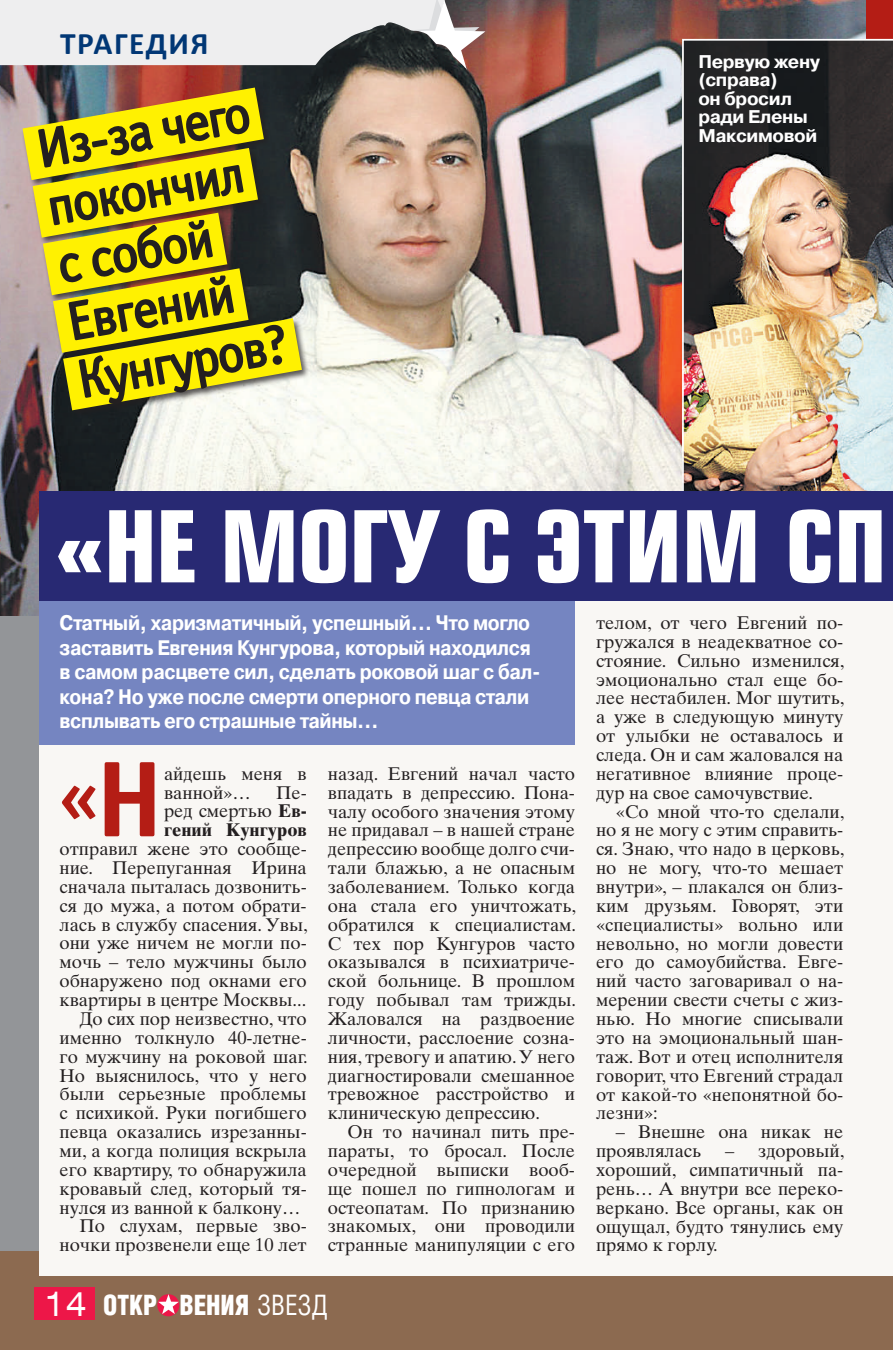
<style>
.page{position:relative;width:893px;height:1350px;background:#fff}
.page>*{position:absolute;margin:0;border:0;box-sizing:border-box;transform-origin:0 0}
.t1{font:700 96.25px "Europe Cond";letter-spacing:-.005em;color:#fff}
.t2{font:700 66.85px "Officina Sans C";color:#b41d15}
.t3{font:53.55px/58.4px "Officina Sans C";color:#231f20}
.t4{font:700 31.5px "Calibri";letter-spacing:.045em;color:#013775}
.t5{font:900 28.18px "Helios Cond";color:#fff;scale:.92 1}
.t6{font:700 21px/24.5px "Pragmatica";letter-spacing:-.02em;color:#fff;scale:.9 1}
.t7{font:18.38px/18.9px "Times Ten LTCYR";color:#231f20;text-align:justify}
.t8{font:700 18.38px/18.4px "Pragmatica C";letter-spacing:-.02em;color:#fff}
.t9{font:700 18.38px/18.9px "Times Ten LTCYR";color:#231f20;text-align:justify}
.s1{font-size:108.15px}
.s2{font-weight:400}
.s3{font-family:"Helios Ext";font-weight:400;font-size:33.43px}
</style>
<div class="page">
<div style="left:0;top:0;width:893px;height:1349px;background:#939598"></div>
<div style="left:0;top:1250px;width:893px;height:99px;background:#8c6a50"></div>
<div style="left:35px;top:1287px;width:60px;height:32px;background:#ed1748"></div>
<svg style="left:157px;top:1294px;width:22px;height:22px"></svg>
<svg style="left:158px;top:1294px;width:21px;height:19px"></svg>
<img style="left:0;top:0;width:865px;height:615px">
<div style="left:0;top:0;width:485px;height:53px;background:#eeeeef"></div>
<div style="left:40px;top:572px;width:853px;height:703px;background:#f9f7f4"></div>
<img style="left:0;top:53px;width:320px;height:162px">
<svg style="left:305px;top:155px;width:9px;height:117px"></svg>
<svg style="left:7px;top:283px;width:351px;height:162px"></svg>
<svg style="left:0;top:89px;width:305px;height:330px"></svg>
<div style="left:40px;top:600px;width:535px;height:144px;background:#7585c1"></div>
<img style="left:682px;top:39px;width:211px;height:452px">
<div style="left:40px;top:491px;width:853px;height:109px;background:#282973"></div>
<img style="left:290px;top:22px;width:197px;height:133px">
<h3 class="t4" style="left:60px;top:21px;width:150px">Трагедия</h3>
<h3 class="t3" style="left:32px;top:122px;width:217px;rotate:-10deg">Из-за чего покончил с собой<br>Евгений<br>Кунгуров?</h3>
<p class="t8" style="left:698px;top:53px;width:123px">Первую жену (справа)<br>он бросил ради Елены<br>Максимовой</p>
<h1 class="t1" style="left:55px;top:483px;width:834px">«Не могу с этим сп</h1>
<p class="t6" style="left:60px;top:611px;width:536px">Статный, харизматичный, успешный… Что могло заставить Евгения Кунгурова, который находился в самом расцвете сил, сделать роковой шаг с бал&shy;кона? Но уже после смерти оперного певца стали всплывать его страшные тайны…</p>
<h2 class="t2" style="left:60px;top:758px;width:106px">«<span class="s1">Н</span></h2>
<p class="t7" style="left:164px;top:764px;width:144px">айдешь меня в ванной»…</p>
<p class="t9" style="left:164px;top:782px;width:144px;text-indent:112px"><span class="s2">Пе&shy;ред смертью</span> Ев&shy;гений Кунгуров</p>
<p class="t7" style="left:60px;top:839px;width:249px">отправил жене это сообще-</p>
<p class="t7" style="left:60px;top:858px;width:249px">ние. Перепуганная Ирина</p>
<p class="t7" style="left:60px;top:877px;width:249px">сначала пыталась дозвонить-</p>
<p class="t7" style="left:60px;top:895px;width:249px">ся до мужа, а потом обрати-</p>
<p class="t7" style="left:60px;top:914px;width:250px">лась в службу спасения. Увы,</p>
<p class="t7" style="left:60px;top:933px;width:249px">они уже ничем не могли по-</p>
<p class="t7" style="left:60px;top:952px;width:249px">мочь – тело мужчины было</p>
<p class="t7" style="left:60px;top:971px;width:249px">обнаружено под окнами его</p>
<p class="t7" style="left:60px;top:990px;width:248px">квартиры в центре Москвы...</p>
<p class="t7" style="left:79px;top:1009px;width:229px">До сих пор неизвестно, что</p>
<p class="t7" style="left:60px;top:1027px;width:249px">именно толкнуло 40-летне-</p>
<p class="t7" style="left:60px;top:1046px;width:250px">го мужчину на роковой шаг.</p>
<p class="t7" style="left:60px;top:1065px;width:249px">Но выяснилось, что у него</p>
<p class="t7" style="left:60px;top:1084px;width:249px">были серьезные проблемы</p>
<p class="t7" style="left:60px;top:1103px;width:249px">с психикой. Руки погибшего</p>
<p class="t7" style="left:60px;top:1122px;width:249px">певца оказались изрезанны-</p>
<p class="t7" style="left:60px;top:1141px;width:249px">ми, а когда полиция вскрыла</p>
<p class="t7" style="left:60px;top:1159px;width:249px">его квартиру, то обнаружила</p>
<p class="t7" style="left:60px;top:1178px;width:249px">кровавый след, который тя-</p>
<p class="t7" style="left:60px;top:1197px;width:243px">нулся из ванной к балкону…</p>
<p class="t7" style="left:79px;top:1216px;width:229px">По слухам, первые зво-</p>
<p class="t7" style="left:60px;top:1235px;width:249px">ночки прозвенели еще 10 лет</p>
<p class="t7" style="left:328px;top:764px;width:250px">назад. Евгений начал часто впадать в депрессию. Пона&shy;чалу особого значения этому не придавал – в нашей стране депрессию вообще долго счи&shy;тали блажью, а не опасным заболеванием. Только когда она стала его уничтожать, обратился к специалистам.<br>С тех пор Кунгуров часто оказывался в психиатриче&shy;ской больнице. В прошлом году побывал там трижды.<br>Жаловался на раздвоение личности, расслоение созна&shy;ния, тревогу и апатию. У него диагностировали смешанное тревожное расстройство и клиническую депрессию.</p>
<p class="t7" style="left:328px;top:1122px;width:249px;text-indent:20px">Он то начинал пить пре&shy;параты, то бросал. После очередной выписки вооб&shy;ще пошел по гипнологам и остеопатам. По признанию знакомых, они проводили странные манипуляции с его</p>
<h3 class="t5" style="left:45px;top:1288px;width:309px"><span class="s3">14</span> Oткр вения <span class="s2">ЗВЕЗД</span></h3>
<p class="t7" style="left:596px;top:613px;width:250px">телом, от чего Евгений по&shy;гружался в неадекватное со&shy;стояние. Сильно изменился, эмоционально стал еще бо&shy;лее нестабилен. Мог шутить, а уже в следующую минуту от улыбки не оставалось и следа. Он и сам жаловался на негативное влияние проце&shy;дур на свое самочувствие.</p>
<p class="t7" style="left:596px;top:801px;width:250px;text-indent:20px">«Со мной что-то сделали, но я не могу с этим справить&shy;ся. Знаю, что надо в церковь, но не могу, что-то мешает внутри», – плакался он близ&shy;ким друзьям. Говорят, эти «специалисты» вольно или невольно, но могли довести его до самоубийства. Евге&shy;ний часто заговаривал о на&shy;мерении свести счеты с жиз&shy;нью. Но многие списывали это на эмоциональный шан&shy;таж. Вот и отец исполнителя говорит, что Евгений страдал от какой-то «непонятной бо&shy;лезни»:</p>
<p class="t7" style="left:596px;top:1122px;width:249px;text-indent:20px">– Внешне она никак не проявлялась</p>
<p class="t7" style="left:596px;top:1141px;width:250px;text-indent:129px">– здоровый, хороший, симпатичный па&shy;рень… А внутри все переко&shy;веркано. Все органы, как он ощущал, будто тянулись ему прямо к горлу.</p>
</div>
